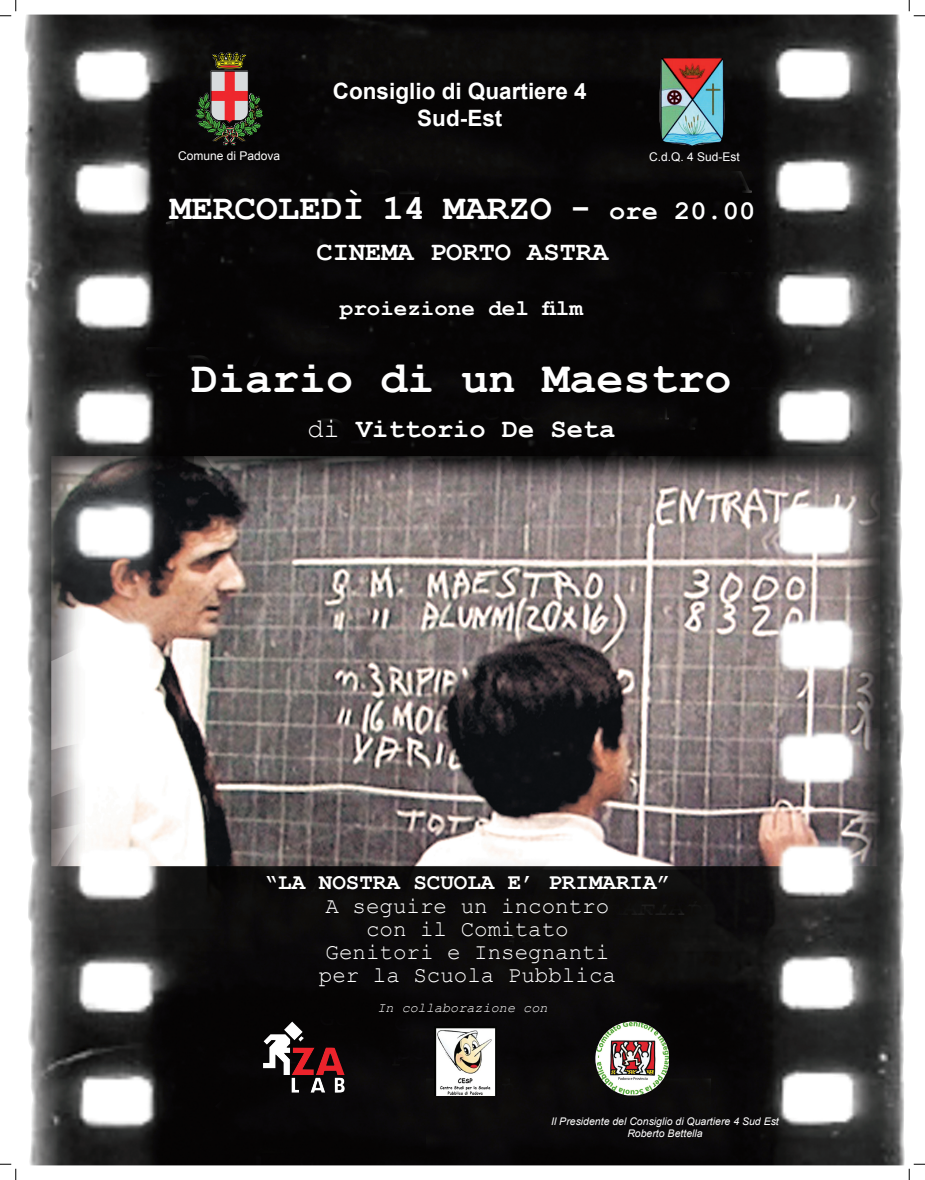
<style>
.page{position:relative;width:925px;height:1180px;background:#fff}
.page>*{position:absolute;margin:0;border:0;box-sizing:border-box;transform-origin:0 0}
.t1{font:700 45px "Courier New";color:#fff}
.t2{font:700 36px "Courier New";color:#fff}
.t3{font:700 27px "Courier New";color:#fff}
.t4{font:22.5px/23.2px "Courier New";color:#fff;text-align:center}
.t5{font:700 22.5px "Courier New";color:#fff}
.t6{font:700 22.5px/27px "Arial";color:#fff;text-align:center}
.t7{font:italic 13.5px "Courier New";color:#fff}
.t8{font:12px "Arial";color:#fff}
.t9{font:italic 10.5px/12.6px "Arial";color:#fff;text-align:center}
.s1{font-size:27px}
.s2{font-weight:400}
</style>
<div class="page">
<img style="left:24px;top:15px;width:880px;height:1150px">
<img style="left:211px;top:52px;width:35px;height:17px">
<img style="left:659px;top:58px;width:66px;height:88px">
<img style="left:435px;top:1026px;width:61px;height:69px">
<img style="left:263px;top:1021px;width:82px;height:72px">
<img style="left:595px;top:1021px;width:74px;height:74px">
<svg style="left:0;top:0;width:17px;height:17px"></svg>
<svg style="left:0;top:1163px;width:17px;height:17px"></svg>
<svg style="left:908px;top:0;width:16px;height:17px"></svg>
<svg style="left:908px;top:1163px;width:16px;height:17px"></svg>
<p class="t6" style="left:333px;top:78px;width:255px">Consiglio di Quartiere 4<br>Sud-Est</p>
<p class="t8" style="left:178px;top:148px;width:104px">Comune di Padova</p>
<p class="t8" style="left:649px;top:148px;width:92px">C.d.Q. 4 Sud-Est</p>
<h2 class="t2" style="left:170px;top:186px;width:587px">MERCOLEDÌ 14 MARZO - <span class="s1">ore 20.00</span></h2>
<p class="t3" style="left:316px;top:235px;width:293px">CINEMA PORTO ASTRA</p>
<p class="t5" style="left:340px;top:294px;width:244px">proiezione del film</p>
<h1 class="t1" style="left:191px;top:350px;width:542px">Diario di un Maestro</h1>
<p class="t3" style="left:307px;top:412px;width:309px"><span class="s2">di</span> Vittorio De Seta</p>
<p class="t5" style="left:265px;top:868px;width:407px">“LA NOSTRA SCUOLA E’ PRIMARIA”</p>
<p class="t4" style="left:319px;top:893px;width:299px">A seguire un incontro con il Comitato<br>Genitori e Insegnanti per la Scuola Pubblica</p>
<p class="t7" style="left:377px;top:998px;width:172px">In collaborazione con</p>
<p class="t9" style="left:551px;top:1114px;width:229px">Il Presidente del Consiglio di Quartiere 4 Sud Est<br>Roberto Bettella</p>
</div>
